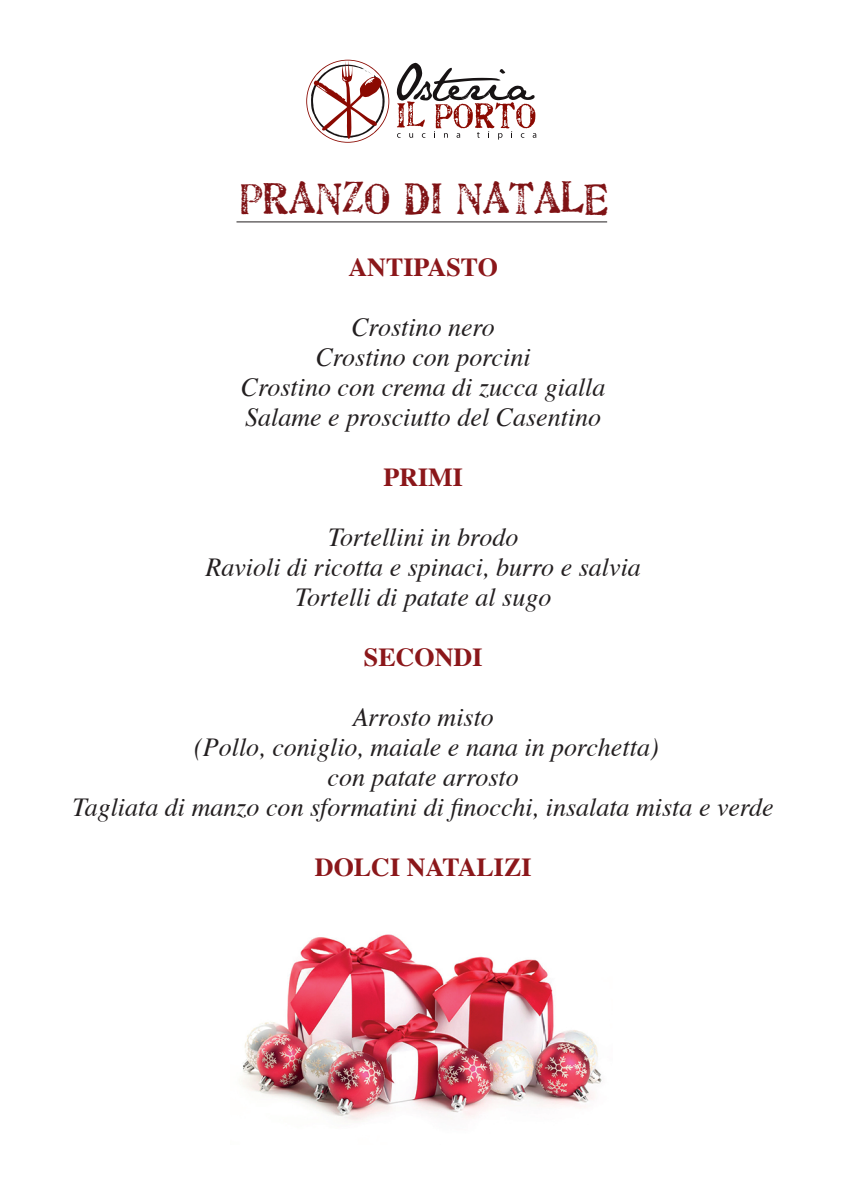
<style>
.page{position:relative;width:851px;height:1191px;background:#fff}
.page>*{position:absolute;margin:0;border:0;box-sizing:border-box;transform-origin:0 0}
.t1{font:500 43.8px "Artistamp";color:#7f1315}
.t2{font:italic 26px/30px "Times";color:#231f20;text-align:center}
.t3{font:700 26px "Times";color:#8b171a}
</style>
<div class="page">
<img style="left:241px;top:934px;width:361px;height:188px">
<svg style="left:306px;top:60px;width:83px;height:83px"></svg>
<svg style="left:396px;top:63px;width:140px;height:77px"></svg>
<hr style="left:236px;top:221px;width:371px;height:1px;background:#231f20">
<h1 class="t1" style="left:240px;top:174px;width:370px">PRANZO DI NATALE</h1>
<p class="t3" style="left:348px;top:249px;width:151px">ANTIPASTO</p>
<p class="t2" style="left:241px;top:314px;width:366px">Crostino nero<br>Crostino con porcini<br>Crostino con crema di zucca gialla<br>Salame e prosciutto del Casentino</p>
<p class="t3" style="left:383px;top:459px;width:81px">PRIMI</p>
<p class="t2" style="left:205px;top:524px;width:437px">Tortellini in brodo<br>Ravioli di ricotta e spinaci, burro e salvia<br>Tortelli di patate al sugo</p>
<p class="t3" style="left:364px;top:639px;width:120px">SECONDI</p>
<p class="t2" style="left:73px;top:704px;width:702px">Arrosto misto<br>(Pollo, coniglio, maiale e nana in porchetta)<br>con patate arrosto<br>Tagliata di manzo con sformatini di finocchi, insalata mista e verde</p>
<p class="t3" style="left:315px;top:849px;width:218px">DOLCI NATALIZI</p>
</div>
